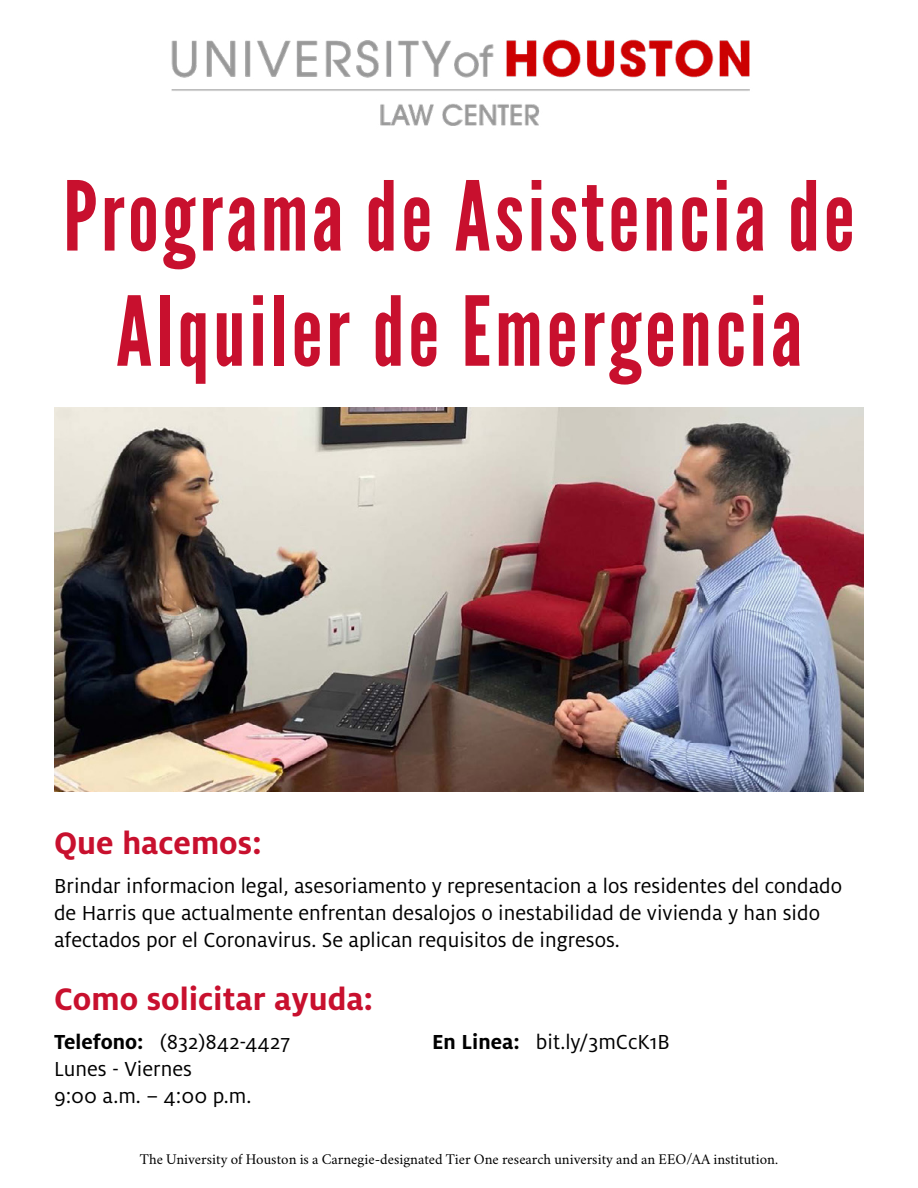
<style>
.page{position:relative;width:918px;height:1188px;background:#fff}
.page>*{position:absolute;margin:0;border:0;box-sizing:border-box;transform-origin:0 0}
.t1{font:96px/115.2px "League Gothic";letter-spacing:.04em;color:#c8102e;text-align:center}
.t2{font:700 34.5px "Milo OT";color:#c8102e}
.t3{font:22.5px/27px "Milo OT";color:#000}
.t4{font:15px "Crimson";color:#000}
.s1{font-weight:700}
</style>
<div class="page">
<img style="left:171px;top:39px;width:579px;height:87px">
<img style="left:54px;top:408px;width:810px;height:384px">
<h1 class="t1" style="left:63px;top:159px;width:793px">Programa de Asistencia de<br>Alquiler de Emergencia</h1>
<h2 class="t2" style="left:54px;top:824px;width:209px">Que hacemos:</h2>
<p class="t3" style="left:54px;top:873px;width:790px">Brindar informacion legal, asesoriamento y representacion a los residentes del condado de Harris que actualmente enfrentan desalojos o inestabilidad de vivienda y han sido afectados por el Coronavirus. Se aplican requisitos de ingresos.</p>
<h2 class="t2" style="left:54px;top:980px;width:321px">Como solicitar ayuda:</h2>
<p class="t3" style="left:54px;top:1029px;width:238px"><span class="s1">Telefono:</span> (832)842-4427</p>
<p class="t3" style="left:432px;top:1029px;width:239px"><span class="s1">En Linea:</span> bit.ly/3mCcK1B</p>
<p class="t3" style="left:54px;top:1056px;width:199px">Lunes - Viernes<br>9:00 a.m. – 4:00 p.m.</p>
<p class="t4" style="left:140px;top:1147px;width:640px">The University of Houston is a Carnegie-designated Tier One research university and an EEO/AA institution.</p>
</div>
